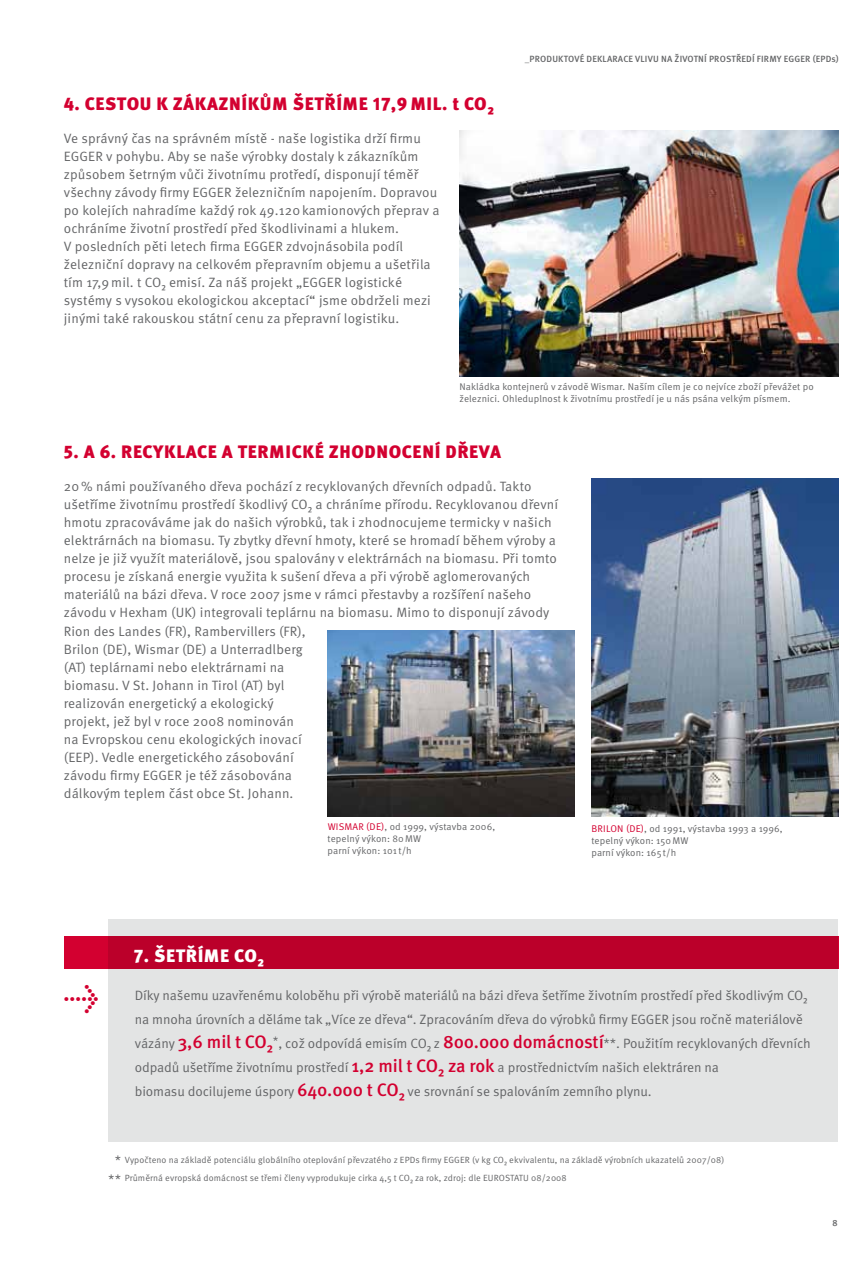
<style>
.page{position:relative;width:868px;height:1263px;background:#fff}
.page>*{position:absolute;margin:0;border:0;box-sizing:border-box;transform-origin:0 0}
.t1{font:500 28.95px "Meta Pro";color:#d30030}
.t2{font:900 18px "Meta Pro";letter-spacing:.035em;color:#d30030}
.t3{font:900 18px "Meta Pro";color:#fff}
.t4{font:13.5px/18px "Meta Pro";letter-spacing:.01em;color:#646567}
.t5{font:9.75px/12px "Meta Pro";letter-spacing:.01em;color:#646567}
.t6{font:9.75px "Meta Pro";color:#d30030}
.t7{font:9px/18px "Meta Pro";letter-spacing:.01em;color:#646567}
.t8{font:500 9px "Meta Pro";letter-spacing:.02em;color:#646567}
.s1{color:#d30030}
.s2{font-weight:500;font-size:18px;color:#d30030}
</style>
<div class="page">
<img style="left:459px;top:131px;width:379px;height:246px">
<img style="left:327px;top:630px;width:247px;height:186px">
<img style="left:591px;top:478px;width:247px;height:338px">
<div style="left:109px;top:919px;width:729px;height:222px;background:#e3e4e4"></div>
<div style="left:64px;top:937px;width:774px;height:32px;background:#bb002a"></div>
<h2 class="t2" style="left:64px;top:92px;width:273px">4. CESTOU K ZÁKAZNÍKŮM ŠETŘÍM</h2>
<h2 class="t2" style="left:359px;top:92px;width:59px">E 17,9 MIL</h2>
<h2 class="t2" style="left:442px;top:92px;width:53px">. T CO₂</h2>
<p class="t4" style="left:64px;top:129px;width:377px">Ve správný čas na správném místě - naše logistika drží firmu EGGER v pohybu. Aby se naše výrobky dostaly k zákazníkům způsobem šetrným vůči životnímu protředí, disponují téměř všechny závody firmy EGGER železničním napojením. Dopravou po kolejích nahradíme každý rok 49.120 kamionových přeprav a ochráníme životní prostředí před škodlivinami a hlukem.<br>V posledních pěti letech firma EGGER zdvojnásobila podíl železniční dopravy na celkovém přepravním objemu a ušetřila tím 17,9 mil. t CO₂ emisí. Za náš projekt „EGGER logistické systémy s vysokou ekologickou akceptací“ jsme obdrželi mezi jinými také rakouskou státní cenu za přepravní logistiku.</p>
<p class="t8" style="left:524px;top:53px;width:315px">_PRODUKTOVÉ DEKLARACE VLIVU NA ŽIVOTNÍ PROSTŘEDÍ FIRMY EGGER (EPDs)</p>
<p class="t5" style="left:459px;top:380px;width:355px">Nakládka kontejnerů v závodě Wismar. Naším cílem je co nejvíce zboží převážet po železnici. Ohleduplnost k životnímu prostředí je u nás psána velkým písmem.</p>
<h2 class="t2" style="left:64px;top:440px;width:206px">5. A 6. RECYKLACE A TERMICKÉ</h2>
<h2 class="t2" style="left:329px;top:440px;width:174px">ZHODNOCENÍ DŘEVA</h2>
<p class="t4" style="left:64px;top:477px;width:496px">20 % námi používaného dřeva pochází z recyklovaných dřevních odpadů. Takto ušetříme životnímu prostředí škodlivý CO₂ a chráníme přírodu. Recyklovanou dřevní hmotu zpracováváme jak do našich výrobků, tak i zhodnocujeme termicky v našich elektrárnách na biomasu. Ty zbytky dřevní hmoty, které se hromadí během výroby a nelze je již využít materiálově, jsou spalovány v elektrárnách na biomasu. Při tomto procesu je získaná energie využita k sušení dřeva a při výrobě aglomerovaných materiálů na bázi dřeva. V roce 2007 jsme v rámci přestavby a rozšíření našeho závodu v Hexham (UK) integrovali teplárnu na biomasu. Mimo to disponují závody</p>
<p class="t4" style="left:64px;top:622px;width:243px">Rion des Landes (FR), Rambervillers (FR), Brilon (DE), Wismar (DE) a Unterradlberg (AT) teplárnami nebo elektrárnami na biomasu. V St. Johann in Tirol (AT) byl realizován energetický a ekologický projekt, jež byl v roce 2008 nominován na Evropskou cenu ekologických inovací (EEP). Vedle energetického zásobování závodu firmy EGGER je též zásobována dálkovým teplem část obce St. Johann.</p>
<p class="t5" style="left:327px;top:820px;width:169px"><span class="s1">Wismar (DE)</span>, od 1999, výstavba 2006, tepelný výkon: 80 MW<br>parní výkon: 101 t/h</p>
<p class="t6" style="left:591px;top:823px;width:12px">Brilon</p>
<p class="t5" style="left:591px;top:823px;width:193px;text-indent:35px"><span class="s1">(DE)</span>, od 1991, výstavba 1993 a 1996, tepelný výkon: 150 MW<br>parní výkon: 165 t/h</p>
<h1 class="t1" style="left:64px;top:979px;width:36px">→</h1>
<h2 class="t3" style="left:134px;top:944px;width:64px">7. ŠETŘÍM</h2>
<h2 class="t3" style="left:220px;top:944px;width:45px">E CO₂</h2>
<p class="t4" style="left:135px;top:983px;width:677px;line-height:24px">Díky našemu uzavřenému koloběhu při výrobě materiálů na bázi dřeva šetříme životním prostředí před škodlivým CO₂ na mnoha úrovních a děláme tak „Více ze dřeva“. Zpracováním dřeva do výrobků firmy EGGER jsou ročně materiálově vázány <span class="s2">3,6 mil t CO₂</span><sup>*</sup>, což odpovídá emisím CO₂ z <span class="s2">800.000 domácností</span>**. Použitím recyklovaných dřevních odpadů ušetříme životnímu prostředí <span class="s2">1,2 mil t CO₂ za rok</span> a prostřednictvím našich elektráren na<br>biomasu docilujeme úspory <span class="s2">640.000 t CO₂</span> ve srovnání se spalováním zemního plynu.</p>
<p class="t4" style="left:108px;top:1151px;width:14px;line-height:18.5px;text-align:center">* **</p>
<p class="t7" style="left:125px;top:1151px;width:601px">Vypočteno na základě potenciálu globálního oteplování převzatého z EPDs firmy EGGER (v kg CO₂ ekvivalentu, na základě výrobních ukazatelů 2007/08)<br>Průměrná evropská domácnost se třemi členy vyprodukuje cirka 4,5 t CO₂ za rok, zdroj: dle EUROSTATU 08/2008</p>
<p class="t8" style="left:832px;top:1217px;width:7px">8</p>
</div>
